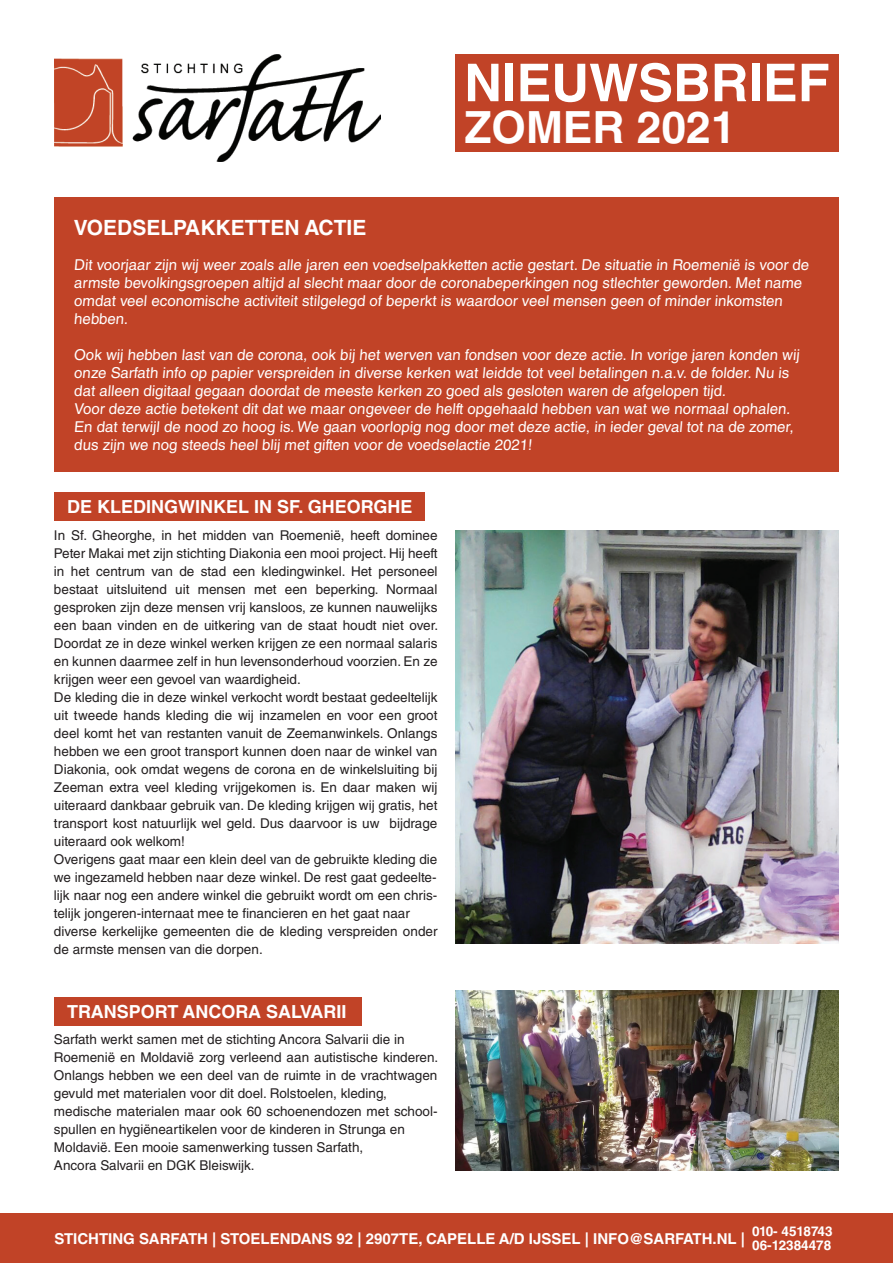
<style>
.page{position:relative;width:893px;height:1263px;background:#fff}
.page>*{position:absolute;margin:0;border:0;box-sizing:border-box;transform-origin:0 0}
.t1{font:700 52.2px "Helvetica LT Std";color:#fff}
.t2{font:700 44.4px "Helvetica LT Std";color:#fff}
.t3{font:700 21px "Helvetica LT Std";color:#fff}
.t4{font:700 18px "Helvetica LT Std";color:#fff}
.t5{font:15px/18px "Helvetica LT Std";color:#fff}
.t6{font:700 15px "Helvetica LT Std";color:#fff}
.t7{font:13.5px/18px "Helvetica LT Std";color:#231f20}
.t8{font:700 13.5px/13.5px "Helvetica LT Std";color:#fff}
</style>
<div class="page">
<div style="left:54px;top:198px;width:784px;height:274px;background:#c14327"></div>
<div style="left:455px;top:54px;width:384px;height:98px;background:#c14327"></div>
<div style="left:0;top:1214px;width:893px;height:49px;background:#c14327"></div>
<img style="left:54px;top:54px;width:326px;height:108px">
<div style="left:54px;top:492px;width:370px;height:29px;background:#c14327"></div>
<div style="left:54px;top:997px;width:307px;height:29px;background:#c14327"></div>
<img style="left:456px;top:530px;width:383px;height:414px">
<img style="left:456px;top:990px;width:383px;height:180px">
<h3 class="t3" style="left:74px;top:215px;width:294px">VOEDSELPAKKETTEN ACTIE</h3>
<h1 class="t1" style="left:464px;top:51px;width:367px">NIEUWSBRIEF</h1>
<h2 class="t2" style="left:464px;top:100px;width:273px">ZOMER 2021</h2>
<p class="t5" style="left:74px;top:256px;width:738px">Dit voorjaar zijn wij weer zoals alle jaren een voedselpakketten actie gestart. De situatie in Roemenië is voor de armste bevolkingsgroepen altijd al slecht maar door de coronabeperkingen nog stlechter geworden. Met name omdat veel economische activiteit stilgelegd of beperkt is waardoor veel mensen geen of minder inkomsten hebben.</p>
<p class="t5" style="left:74px;top:346px;width:727px">Ook wij hebben last van de corona, ook bij het werven van fondsen voor deze actie. In vorige jaren konden wij onze Sarfath info op papier verspreiden in diverse kerken wat leidde tot veel betalingen n.a.v. de folder. Nu is dat alleen digitaal gegaan doordat de meeste kerken zo goed als gesloten waren de afgelopen tijd.<br>Voor deze actie betekent dit dat we maar ongeveer de helft opgehaald hebben van wat we normaal ophalen.<br>En dat terwijl de nood zo hoog is. We gaan voorlopig nog door met deze actie, in ieder geval tot na de zomer, dus zijn we nog steeds heel blij met giften voor de voedselactie 2021!</p>
<h3 class="t4" style="left:67px;top:495px;width:347px">DE KLEDINGWINKEL IN SF. GHEORGHE</h3>
<p class="t7" style="left:54px;top:526px;width:386px">In Sf. Gheorghe, in het midden van Roemenië, heeft dominee Peter Makai met zijn stichting Diakonia een mooi project. Hij heeft in het centrum van de stad een kledingwinkel. Het personeel bestaat uitsluitend uit mensen met een beperking. Normaal gesproken zijn deze mensen vrij kansloos, ze kunnen nauwelijks een baan vinden en de uitkering van de staat houdt niet over.<br>Doordat ze in deze winkel werken krijgen ze een normaal salaris en kunnen daarmee zelf in hun levensonderhoud voorzien. En ze krijgen weer een gevoel van waardigheid.<br>De kleding die in deze winkel verkocht wordt bestaat gedeeltelijk uit tweede hands kleding die wij inzamelen en voor een groot deel komt het van restanten vanuit de Zeemanwinkels. Onlangs hebben we een groot transport kunnen doen naar de winkel van Diakonia, ook omdat wegens de corona en de winkelsluiting bij Zeeman extra veel kleding vrijgekomen is. En daar maken wij uiteraard dankbaar gebruik van. De kleding krijgen wij gratis, het transport kost natuurlijk wel geld. Dus daarvoor is uw bijdrage uiteraard ook welkom!<br>Overigens gaat maar een klein deel van de gebruikte kleding die we ingezameld hebben naar deze winkel. De rest gaat gedeelte&shy;lijk naar nog een andere winkel die gebruikt wordt om een chris&shy;telijk jongeren-internaat mee te financieren en het gaat naar diverse kerkelijke gemeenten die de kleding verspreiden onder de armste mensen van die dorpen.</p>
<h3 class="t4" style="left:67px;top:1001px;width:281px">TRANSPORT ANCORA SALVARII</h3>
<p class="t7" style="left:54px;top:1030px;width:386px">Sarfath werkt samen met de stichting Ancora Salvarii die in Roemenië en Moldavië zorg verleend aan autistische kinderen.<br>Onlangs hebben we een deel van de ruimte in de vrachtwagen gevuld met materialen voor dit doel. Rolstoelen, kleding, medische materialen maar ook 60 schoenendozen met school&shy;spullen en hygiëneartikelen voor de kinderen in Strunga en Moldavië. Een mooie samenwerking tussen Sarfath,<br>Ancora Salvarii en DGK Bleiswijk.</p>
<p class="t6" style="left:54px;top:1229px;width:692px">STICHTING SARFATH | STOELENDANS 92 | 2907TE, CAPELLE A/D IJSSEL | INFO@SARFATH.NL |</p>
<p class="t8" style="left:752px;top:1225px;width:82px">010- 4518743<br>06-12384478</p>
</div>
